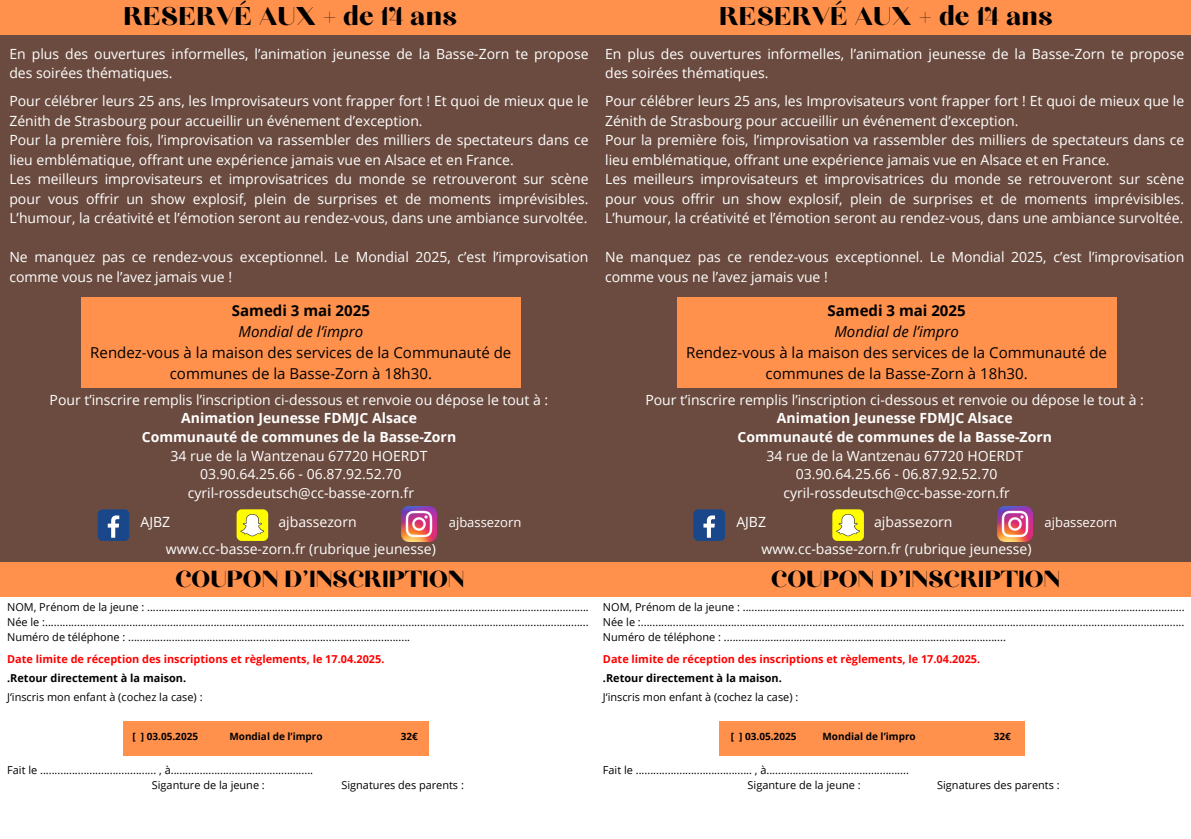
<style>
.page{position:relative;width:1191px;height:839px;background:#fff}
.page>*{position:absolute;margin:0;border:0;box-sizing:border-box;transform-origin:0 0}
.t1{font:32px "Chloe";color:#000}
.t2{font:29.2px "Chloe";color:#000}
.t3{font:15px/21px "Open Sans";color:#000;text-align:center}
.t4{font:14px/19.6px "Open Sans";color:#fff}
.t5{font:14px "Open Sans";color:#fffcfd}
.t6{font:13px "Open Sans";color:#fffcfd}
.t7{font:11px "Open Sans";color:#000}
.t8{font:700 11px "Open Sans";color:#f00}
.t9{font:700 11px "Open Sans";color:#000}
.t10{font:700 10px "Open Sans";color:#000}
.s1{font-weight:700}
.s2{font-style:italic}
</style>
<div class="page">
<div style="left:0;top:0;width:595px;height:562px;background:#6b4b3f"></div>
<div style="left:81px;top:297px;width:440px;height:90px;background:#ff914d"></div>
<div style="left:98px;top:509px;width:31px;height:32px;background:#1a4789;border-radius:5px"></div>
<svg style="left:108px;top:515px;width:11px;height:22px"></svg>
<img style="left:402px;top:506px;width:34px;height:35px">
<div style="left:237px;top:509px;width:31px;height:32px;background:#fffc00;border-radius:5px"></div>
<svg style="left:241px;top:514px;width:23px;height:22px"></svg>
<div style="left:0;top:562px;width:595px;height:34px;background:#ff914d"></div>
<div style="left:124px;top:721px;width:305px;height:34px;background:#ff914d"></div>
<div style="left:0;top:0;width:595px;height:35px;background:#ff914d"></div>
<div style="left:595px;top:0;width:596px;height:562px;background:#6b4b3f"></div>
<div style="left:677px;top:297px;width:440px;height:90px;background:#ff914d"></div>
<div style="left:693px;top:509px;width:32px;height:32px;background:#1a4789;border-radius:5px"></div>
<svg style="left:703px;top:515px;width:12px;height:22px"></svg>
<img style="left:998px;top:506px;width:34px;height:35px">
<div style="left:832px;top:509px;width:32px;height:32px;background:#fffc00;border-radius:5px"></div>
<svg style="left:836px;top:514px;width:24px;height:22px"></svg>
<div style="left:596px;top:562px;width:595px;height:34px;background:#ff914d"></div>
<div style="left:719px;top:721px;width:306px;height:34px;background:#ff914d"></div>
<div style="left:596px;top:0;width:595px;height:35px;background:#ff914d"></div>
<p class="t1" style="left:124px;top:1px;width:335px">RESERVÉ AUX + de 14 ans</p>
<h6 class="t4" style="left:9px;top:44px;width:581px">En plus des ouvertures informelles, l’animation jeunesse de la Basse-Zorn te propose des soirées thématiques.</h6>
<h6 class="t4" style="left:9px;top:91px;width:581px">Pour célébrer leurs 25 ans, les Improvisateurs vont frapper fort ! Et quoi de mieux que le Zénith de Strasbourg pour accueillir un événement d’exception.<br>Pour la première fois, l’improvisation va rassembler des milliers de spectateurs dans ce lieu emblématique, offrant une expérience jamais vue en Alsace et en France.<br>Les meilleurs improvisateurs et improvisatrices du monde se retrouveront sur scène pour vous offrir un show explosif, plein de surprises et de moments imprévisibles.<br>L’humour, la créativité et l’émotion seront au rendez-vous, dans une ambiance survoltée.</h6>
<p class="t4" style="left:9px;top:247px;width:581px">Ne manquez pas ce rendez-vous exceptionnel. Le Mondial 2025, c’est l’improvisation comme vous ne l’avez jamais vue !</p>
<p class="t3" style="left:90px;top:299px;width:423px"><span class="s1">Samedi 3 mai 2025<br></span><span class="s2">Mondial de l’impro<br></span>Rendez-vous à la maison des services de la Communauté de communes de la Basse-Zorn à 18h30.</p>
<h2 class="t4" style="left:50px;top:390px;width:500px;line-height:18.6px;text-align:center">Pour t’inscrire remplis l’inscription ci-dessous et renvoie ou dépose le tout à :<br><span class="s1">Animation Jeunesse FDMJC Alsace<br>Communauté de communes de la Basse-Zorn<br></span>34 rue de la Wantzenau 67720 HOERDT<br>03.90.64.25.66 - 06.87.92.52.70</h2>
<h5 class="t4" style="left:188px;top:482px;width:228px">cyril-rossdeutsch@cc-basse-zorn.fr</h5>
<h5 class="t4" style="left:141px;top:512px;width:31px">AJBZ</h5>
<h5 class="t5" style="left:278px;top:512px;width:80px">ajbassezorn</h5>
<p class="t6" style="left:449px;top:513px;width:74px">ajbassezorn</p>
<h5 class="t2" style="left:175px;top:564px;width:291px">COUPON D’INSCRIPTION</h5>
<h5 class="t7" style="left:7px;top:599px;width:583px">NOM, Prénom de la jeune : ........................................................................................................................................................</h5>
<h5 class="t7" style="left:7px;top:614px;width:583px">Née le :...........................................................................................................................................................................................</h5>
<p class="t7" style="left:7px;top:629px;width:404px">Numéro de téléphone : .................................................................................................</p>
<h3 class="t8" style="left:7px;top:651px;width:379px">Date limite de réception des inscriptions et règlements, le 17.04.2025.</h3>
<p class="t9" style="left:7px;top:670px;width:180px">.Retour directement à la maison.</p>
<h4 class="t7" style="left:7px;top:689px;width:197px">J‘inscris mon enfant à (cochez la case) :</h4>
<h5 class="t4" style="left:166px;top:538px;width:271px">www.cc-basse-zorn.fr (rubrique jeunesse)</h5>
<p class="t10" style="left:132px;top:729px;width:67px">[ ] 03.05.2025</p>
<p class="t10" style="left:229px;top:729px;width:95px">Mondial de l’impro</p>
<p class="t10" style="left:401px;top:729px;width:19px">32€</p>
<h1 class="t7" style="left:7px;top:762px;width:307px">Fait le ........................................ , à.................................................</h1>
<p class="t7" style="left:152px;top:776px;width:114px">Siganture de la jeune :</p>
<p class="t7" style="left:341px;top:776px;width:124px">Signatures des parents :</p>
<h6 class="t1" style="left:719px;top:1px;width:335px">RESERVÉ AUX + de 14 ans</h6>
<p class="t4" style="left:605px;top:44px;width:581px">En plus des ouvertures informelles, l’animation jeunesse de la Basse-Zorn te propose des soirées thématiques.</p>
<p class="t4" style="left:605px;top:91px;width:581px">Pour célébrer leurs 25 ans, les Improvisateurs vont frapper fort ! Et quoi de mieux que le Zénith de Strasbourg pour accueillir un événement d’exception.<br>Pour la première fois, l’improvisation va rassembler des milliers de spectateurs dans ce lieu emblématique, offrant une expérience jamais vue en Alsace et en France.<br>Les meilleurs improvisateurs et improvisatrices du monde se retrouveront sur scène pour vous offrir un show explosif, plein de surprises et de moments imprévisibles.<br>L’humour, la créativité et l’émotion seront au rendez-vous, dans une ambiance survoltée.</p>
<h6 class="t4" style="left:605px;top:247px;width:581px">Ne manquez pas ce rendez-vous exceptionnel. Le Mondial 2025, c’est l’improvisation comme vous ne l’avez jamais vue !</h6>
<p class="t3" style="left:686px;top:299px;width:423px"><span class="s1">Samedi 3 mai 2025<br></span><span class="s2">Mondial de l’impro<br></span>Rendez-vous à la maison des services de la Communauté de communes de la Basse-Zorn à 18h30.</p>
<p class="t4" style="left:645px;top:390px;width:500px;line-height:18.6px;text-align:center">Pour t’inscrire remplis l’inscription ci-dessous et renvoie ou dépose le tout à :<br><span class="s1">Animation Jeunesse FDMJC Alsace<br>Communauté de communes de la Basse-Zorn<br></span>34 rue de la Wantzenau 67720 HOERDT<br>03.90.64.25.66 - 06.87.92.52.70</p>
<h6 class="t4" style="left:784px;top:482px;width:228px">cyril-rossdeutsch@cc-basse-zorn.fr</h6>
<h2 class="t4" style="left:736px;top:512px;width:31px">AJBZ</h2>
<h5 class="t5" style="left:874px;top:512px;width:80px">ajbassezorn</h5>
<p class="t6" style="left:1045px;top:513px;width:74px">ajbassezorn</p>
<h5 class="t2" style="left:771px;top:564px;width:291px">COUPON D’INSCRIPTION</h5>
<h5 class="t7" style="left:603px;top:599px;width:583px">NOM, Prénom de la jeune : ........................................................................................................................................................</h5>
<h5 class="t7" style="left:603px;top:614px;width:583px">Née le :...........................................................................................................................................................................................</h5>
<h5 class="t7" style="left:603px;top:629px;width:404px">Numéro de téléphone : .................................................................................................</h5>
<h5 class="t8" style="left:603px;top:651px;width:379px">Date limite de réception des inscriptions et règlements, le 17.04.2025.</h5>
<p class="t9" style="left:603px;top:670px;width:180px">.Retour directement à la maison.</p>
<h3 class="t7" style="left:603px;top:689px;width:197px">J‘inscris mon enfant à (cochez la case) :</h3>
<h6 class="t4" style="left:762px;top:538px;width:271px">www.cc-basse-zorn.fr (rubrique jeunesse)</h6>
<h1 class="t10" style="left:731px;top:729px;width:67px">[ ] 03.05.2025</h1>
<h1 class="t10" style="left:823px;top:729px;width:95px">Mondial de l’impro</h1>
<h1 class="t10" style="left:994px;top:729px;width:19px">32€</h1>
<p class="t7" style="left:603px;top:762px;width:307px">Fait le ........................................ , à.................................................</p>
<h4 class="t7" style="left:748px;top:776px;width:114px">Siganture de la jeune :</h4>
<h4 class="t7" style="left:937px;top:776px;width:124px">Signatures des parents :</h4>
</div>
